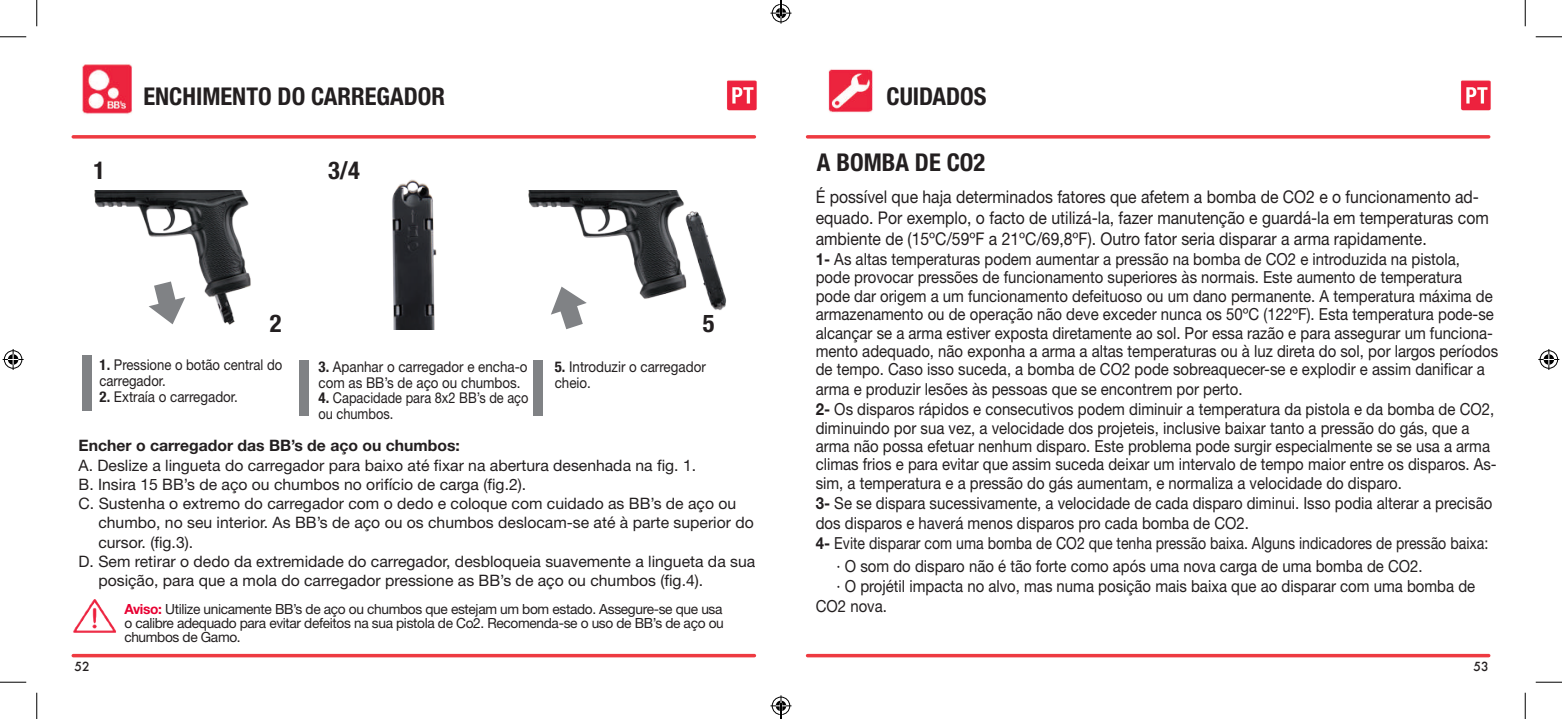
<style>
.page{position:relative;width:1562px;height:719px;background:#fff}
.page>*{position:absolute;margin:0;border:0;box-sizing:border-box;transform-origin:0 0}
.t1{font:700 condensed 24.5px "Helvetica Neue";color:#231f20}
.t2{font:17.5px/21px "Helvetica Neue";color:#231f20;scale:.9 1}
.t3{font:16.62px/18.4px "Helvetica Neue";color:#231f20;scale:.9 1}
.t4{font:15.75px "Helvetica Neue";color:#231f20}
.t5{font:700 15.75px "Helvetica Neue";color:#231f20}
.t6{font:14.88px/15.8px "Helvetica Neue";color:#231f20;scale:.9 1}
.t7{font:14.88px/15.8px "Helvetica Neue";color:#231f20;scale:.86 1}
.t8{font:14.88px/15.8px "Helvetica Neue";color:#231f20;scale:.88 1}
.t9{font:14px/14px "Helvetica Neue";letter-spacing:-.025em;color:#231f20;text-align:justify}
.t10{font:500 12.25px "Futura";color:#231f20}
.s1{font-weight:700;font-stretch:condensed}
.s2{font-weight:700;color:#e80032}
.s3{font-weight:700}
</style>
<div class="page">
<img style="left:727px;top:80px;width:30px;height:31px">
<img style="left:1461px;top:80px;width:30px;height:31px">
<hr style="left:73px;top:135px;width:681px;height:3px;background:#ee3a41">
<svg style="left:73px;top:653px;width:681px;height:4px;fill:#ee3a41"></svg>
<hr style="left:807px;top:135px;width:681px;height:3px;background:#ee3a41">
<svg style="left:807px;top:653px;width:681px;height:4px;fill:#ee3a41"></svg>
<img style="left:82px;top:64px;width:51px;height:50px">
<img style="left:73px;top:599px;width:43px;height:34px">
<div style="left:82px;top:355px;width:10px;height:55px;background:#808285"></div>
<div style="left:299px;top:360px;width:10px;height:55px;background:#808285"></div>
<div style="left:533px;top:360px;width:10px;height:55px;background:#808285"></div>
<img style="left:94px;top:191px;width:157px;height:134px">
<img style="left:392px;top:179px;width:45px;height:150px">
<img style="left:528px;top:191px;width:199px;height:137px">
<img style="left:828px;top:69px;width:45px;height:44px">
<svg style="left:0;top:36px;width:26px;height:1px"></svg>
<svg style="left:1535px;top:36px;width:27px;height:1px"></svg>
<svg style="left:0;top:681px;width:26px;height:1px"></svg>
<svg style="left:1535px;top:681px;width:27px;height:1px"></svg>
<svg style="left:36px;top:0;width:1px;height:26px"></svg>
<svg style="left:36px;top:692px;width:1px;height:26px"></svg>
<svg style="left:1525px;top:0;width:1px;height:26px"></svg>
<svg style="left:1525px;top:692px;width:1px;height:26px"></svg>
<svg style="left:3px;top:349px;width:21px;height:21px"></svg>
<svg style="left:1538px;top:349px;width:21px;height:21px"></svg>
<svg style="left:770px;top:0;width:21px;height:24px"></svg>
<svg style="left:770px;top:695px;width:21px;height:23px"></svg>
<h1 class="t1" style="left:93px;top:155px;width:13px">1</h1>
<h1 class="t1" style="left:143px;top:82px;width:303px">ENCHIMENTO DO CARREGADOR</h1>
<h1 class="t1" style="left:328px;top:155px;width:33px">3/4</h1>
<h1 class="t1" style="left:270px;top:308px;width:13px">2</h1>
<h1 class="t1" style="left:703px;top:308px;width:13px">5</h1>
<p class="t8" style="left:100px;top:357px;width:209px"><span class="s1">1.</span> Pressione o botão central do carregador.</p>
<p class="t6" style="left:100px;top:388px;width:155px"><span class="s1">2.</span> Extraía o carregador.</p>
<p class="t6" style="left:318px;top:358px;width:234px"><span class="s1">3.</span> Apanhar o carregador e encha-o com as BB’s de aço ou chumbos.</p>
<p class="t7" style="left:318px;top:390px;width:246px"><span class="s1">4.</span> Capacidade para 8x2 BB’s de aço ou chumbos.</p>
<p class="t6" style="left:555px;top:358px;width:169px"><span class="s1">5.</span> Introduzir o carregador cheio.</p>
<p class="t5" style="left:79px;top:436px;width:383px">Encher o carregador das BB’s de aço ou chumbos:</p>
<p class="t4" style="left:79px;top:455px;width:619px">A. Deslize a lingueta do carregador para baixo até fixar na abertura desenhada na fig. 1.</p>
<p class="t4" style="left:79px;top:475px;width:449px">B. Insira 15 BB’s de aço ou chumbos no orifício de carga (fig.2).</p>
<p class="t4" style="left:79px;top:494px;width:659px">C. Sustenha o extremo do carregador com o dedo e coloque com cuidado as BB’s de aço ou</p>
<p class="t4" style="left:98px;top:513px;width:657px">chumbo, no seu interior. As BB’s de aço ou os chumbos deslocam-se até à parte superior do</p>
<p class="t4" style="left:98px;top:532px;width:96px">cursor. (fig.3).</p>
<p class="t4" style="left:79px;top:552px;width:678px">D. Sem retirar o dedo da extremidade do carregador, desbloqueia suavemente a lingueta da sua</p>
<p class="t4" style="left:98px;top:571px;width:606px">posição, para que a mola do carregador pressione as BB’s de aço ou chumbos (fig.4).</p>
<p class="t9" style="left:124px;top:601px;width:601px"><span class="s2">Aviso:</span> Utilize unicamente BB’s de aço ou chumbos que estejam um bom estado. Assegure-se que usa o calibre adequado para evitar defeitos na sua pistola de Co2. Recomenda-se o uso de BB’s de aço ou chumbos de Gamo.</p>
<h1 class="t1" style="left:886px;top:82px;width:101px">CUIDADOS</h1>
<h1 class="t1" style="left:817px;top:148px;width:170px">A BOMBA DE CO2</h1>
<p class="t2" style="left:816px;top:186px;width:749px">É possível que haja determinados fatores que afetem a bomba de CO2 e o funcionamento ad&shy;equado. Por exemplo, o facto de utilizá-la, fazer manutenção e guardá-la em temperaturas com ambiente de (15ºC/59ºF a 21ºC/69,8ºF). Outro fator seria disparar a arma rapidamente.</p>
<p class="t3" style="left:816px;top:249px;width:760px"><span class="s3">1-</span> As altas temperaturas podem aumentar a pressão na bomba de CO2 e introduzida na pistola, pode provocar pressões de funcionamento superiores às normais. Este aumento de temperatura pode dar origem a um funcionamento defeituoso ou um dano permanente. A temperatura máxima de armazenamento ou de operação não deve exceder nunca os 50ºC (122ºF). Esta temperatura pode-se alcançar se a arma estiver exposta diretamente ao sol. Por essa razão e para assegurar um funciona&shy;mento adequado, não exponha a arma a altas temperaturas ou à luz direta do sol, por largos períodos de tempo. Caso isso suceda, a bomba de CO2 pode sobreaquecer-se e explodir e assim danificar a</p>
<p class="t3" style="left:816px;top:379px;width:755px;line-height:19.9px">arma e produzir lesões às pessoas que se encontrem por perto.<br><span class="s3">2-</span> Os disparos rápidos e consecutivos podem diminuir a temperatura da pistola e da bomba de CO2,</p>
<p class="t3" style="left:816px;top:418px;width:758px">diminuindo por sua vez, a velocidade dos projeteis, inclusive baixar tanto a pressão do gás, que a arma não possa efetuar nenhum disparo. Este problema pode surgir especialmente se se usa a arma climas frios e para evitar que assim suceda deixar um intervalo de tempo maior entre os disparos. As&shy;sim, a temperatura e a pressão do gás aumentam, e normaliza a velocidade do disparo.</p>
<p class="t3" style="left:816px;top:492px;width:753px;line-height:19.9px"><span class="s3">3-</span> Se se dispara sucessivamente, a velocidade de cada disparo diminui. Isso podia alterar a precisão dos disparos e haverá menos disparos pro cada bomba de CO2.<br><span class="s3">4-</span> Evite disparar com uma bomba de CO2 que tenha pressão baixa. Alguns indicadores de pressão baixa:</p>
<p class="t3" style="left:836px;top:556px;width:653px">· O som do disparo não é tão forte como após uma nova carga de uma bomba de CO2.</p>
<p class="t3" style="left:836px;top:576px;width:711px">· O projétil impacta no alvo, mas numa posição mais baixa que ao disparar com uma bomba de</p>
<p class="t3" style="left:816px;top:596px;width:81px">CO2 nova.</p>
<p class="t10" style="left:75px;top:658px;width:17px">52</p>
<p class="t10" style="left:1473px;top:658px;width:17px">53</p>
</div>
